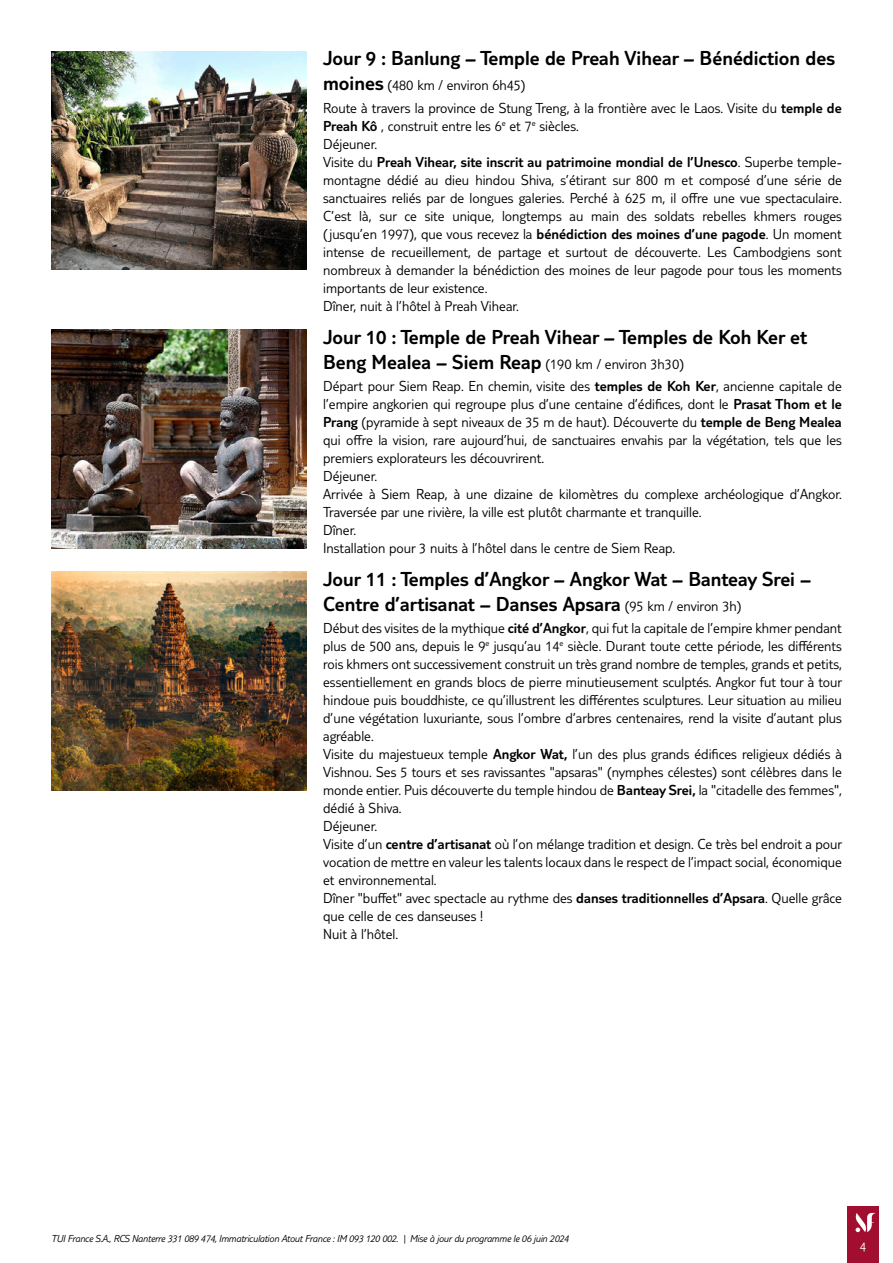
<style>
.page{position:relative;width:893px;height:1263px;background:#fff}
.page>*{position:absolute;margin:0;border:0;box-sizing:border-box;transform-origin:0 0}
.t1{font:300 21px/25.2px "TUI Type";color:#000}
.t2{font:300 15px/18px "TUI Type";color:#000}
.t3{font:300 13.5px "TUI Type";color:#fff}
.t4{font:italic 300 10.5px "TUI Type";letter-spacing:-.02em;color:#000}
.s1{font-size:21px}
.s2{font-style:inherit}
.s3{font-size:15px}
</style>
<div class="page">
<div style="left:847px;top:1206px;width:32px;height:57px;background:#a10e2f"></div>
<svg style="left:855px;top:1213px;width:21px;height:19px"></svg>
<img style="left:51px;top:51px;width:255px;height:219px">
<img style="left:51px;top:329px;width:255px;height:219px">
<img style="left:51px;top:572px;width:255px;height:218px">
<h1 class="t1" style="left:323px;top:45px;width:513px">Jour 9 : Banlung – Temple de Preah Vihear – Bénédiction des</h1>
<p class="t2" style="left:323px;top:74px;width:520px;line-height:22.2px"><span class="s1">moines</span> (480 km / environ 6h45)<br>Route à travers la province de Stung Treng, à la frontière avec le Laos. Visite du <span class="s2">temple de</span></p>
<p class="t2" style="left:323px;top:116px;width:520px"><span class="s2">Preah Kô</span> , construit entre les 6<sup>e</sup> et 7<sup>e</sup> siècles.<br>Déjeuner.<br>Visite du <span class="s2">Preah Vihear, site inscrit au patrimoine mondial de l’Unesco</span>. Superbe temple&shy;montagne dédié au dieu hindou Shiva, s’étirant sur 800 m et composé d’une série de sanctuaires reliés par de longues galeries. Perché à 625 m, il offre une vue spectaculaire.<br>C’est là, sur ce site unique, longtemps au main des soldats rebelles khmers rouges (jusqu’en 1997), que vous recevez la <span class="s2">bénédiction des moines d’une pagode</span>. Un moment intense de recueillement, de partage et surtout de découverte. Les Cambodgiens sont nombreux à demander la bénédiction des moines de leur pagode pour tous les moments importants de leur existence.<br>Dîner, nuit à l’hôtel à Preah Vihear.</p>
<h1 class="t1" style="left:323px;top:324px;width:486px">Jour 10 : Temple de Preah Vihear – Temples de Koh Ker et<br>Beng Mealea – Siem Reap <span class="s3">(190 km / environ 3h30)</span></h1>
<p class="t2" style="left:323px;top:377px;width:520px">Départ pour Siem Reap. En chemin, visite des <span class="s2">temples de Koh Ker</span>, ancienne capitale de l’empire angkorien qui regroupe plus d’une centaine d’édifices, dont le <span class="s2">Prasat Thom et le Prang</span> (pyramide à sept niveaux de 35 m de haut). Découverte du <span class="s2">temple de Beng Mealea </span>qui offre la vision, rare aujourd’hui, de sanctuaires envahis par la végétation, tels que les premiers explorateurs les découvrirent.<br>Déjeuner.<br>Arrivée à Siem Reap, à une dizaine de kilomètres du complexe archéologique d’Angkor.<br>Traversée par une rivière, la ville est plutôt charmante et tranquille.<br>Dîner.<br>Installation pour 3 nuits à l’hôtel dans le centre de Siem Reap.</p>
<h1 class="t1" style="left:323px;top:566px;width:489px">Jour 11 : Temples d’Angkor – Angkor Wat – Banteay Srei –<br>Centre d’artisanat – Danses Apsara <span class="s3">(95 km / environ 3h)</span></h1>
<p class="t2" style="left:323px;top:619px;width:521px">Début des visites de la mythique <span class="s2">cité d’Angkor</span>, qui fut la capitale de l’empire khmer pendant plus de 500 ans, depuis le 9<sup>e</sup> jusqu’au 14<sup>e</sup> siècle. Durant toute cette période, les différents rois khmers ont successivement construit un très grand nombre de temples, grands et petits, essentiellement en grands blocs de pierre minutieusement sculptés. Angkor fut tour à tour hindoue puis bouddhiste, ce qu’illustrent les différentes sculptures. Leur situation au milieu d’une végétation luxuriante, sous l’ombre d’arbres centenaires, rend la visite d’autant plus agréable.<br>Visite du majestueux temple <span class="s2">Angkor Wat,</span> l’un des plus grands édifices religieux dédiés à Vishnou. Ses 5 tours et ses ravissantes "apsaras" (nymphes célestes) sont célèbres dans le monde entier. Puis découverte du temple hindou de <span class="s2">Banteay Srei,</span> la "citadelle des femmes", dédié à Shiva.<br>Déjeuner.<br>Visite d’un <span class="s2">centre d’artisanat</span> où l’on mélange tradition et design. Ce très bel endroit a pour vocation de mettre en valeur les talents locaux dans le respect de l’impact social, économique et environnemental.<br>Dîner "buffet" avec spectacle au rythme des <span class="s2">danses traditionnelles d’Apsara</span>. Quelle grâce que celle de ces danseuses !<br>Nuit à l’hôtel.</p>
<p class="t4" style="left:51px;top:1232px;width:519px">TUI France S.A., RCS Nanterre 331 089 474, Immatriculation Atout France : IM 093 120 002. | Mise à jour du programme le 06 juin 2024</p>
<p class="t3" style="left:860px;top:1239px;width:8px">4</p>
</div>
